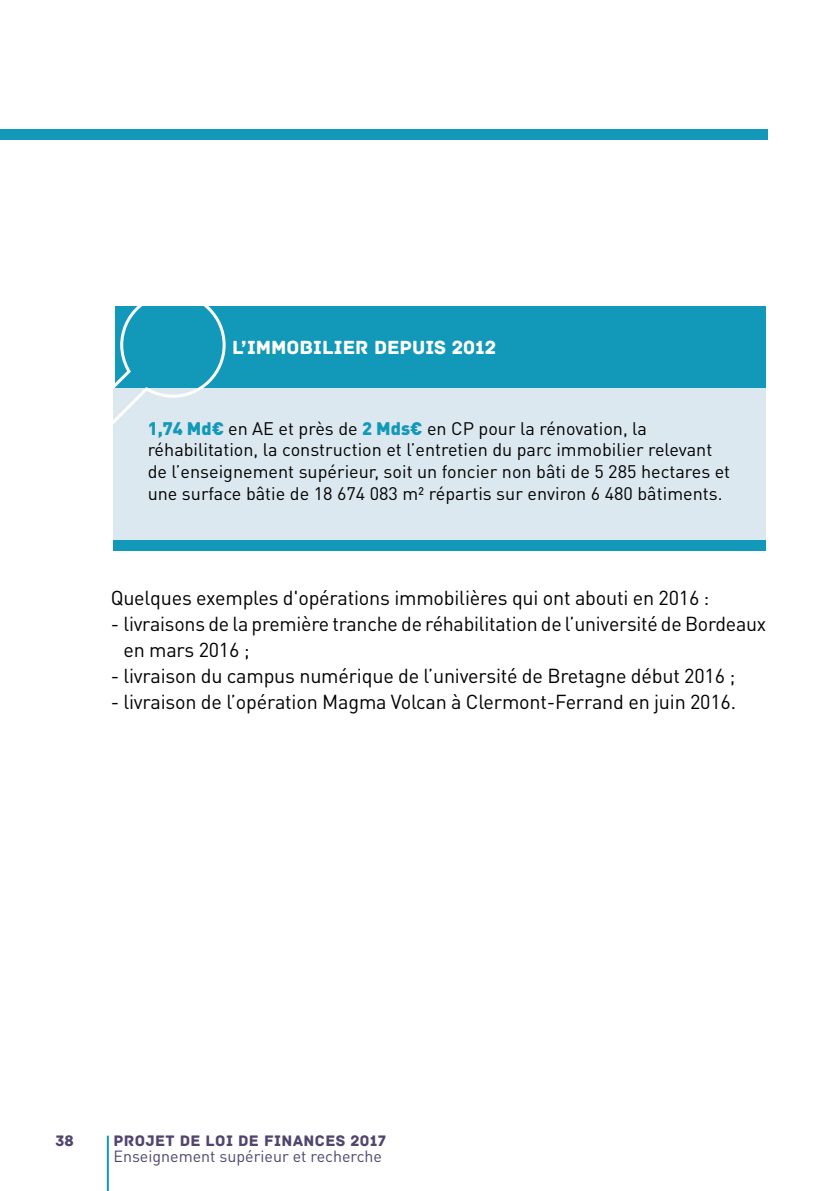
<style>
.page{position:relative;width:840px;height:1191px;background:#fff}
.page>*{position:absolute;margin:0;border:0;box-sizing:border-box;transform-origin:0 0}
.t1{font:20px/26px "DIN Pro";letter-spacing:-.01em;color:#000}
.t2{font:20px "Archive";color:#fff}
.t3{font:18px/21.6px "DIN Pro";color:#000}
.t4{font:16px "DIN Pro";color:#50456e}
.t5{font:16px "Archive";letter-spacing:.02em;color:#50456e}
.s1{font-weight:900;color:#1298b8}
</style>
<div class="page">
<hr style="left:107px;top:1135px;width:2px;height:56px;background:#1298b8">
<div style="left:0;top:129px;width:767px;height:10px;background:#1298b8"></div>
<div style="left:114px;top:387px;width:651px;height:153px;background:#dce8ef"></div>
<div style="left:114px;top:540px;width:651px;height:11px;background:#1298b8"></div>
<div style="left:115px;top:306px;width:650px;height:81px;background:#1298b8"></div>
<svg style="left:113px;top:306px;width:114px;height:124px"></svg>
<p class="t2" style="left:232px;top:335px;width:265px">L’IMMOBILIER DEPUIS 2012</p>
<p class="t3" style="left:148px;top:417px;width:583px"><span class="s1">1,74 Md€</span> en AE et près de <span class="s1">2 Mds€</span> en CP pour la rénovation, la réhabilitation, la construction et l’entretien du parc immobilier relevant de l’enseignement supérieur, soit un foncier non bâti de 5 285 hectares et une surface bâtie de 18 674 083 m² répartis sur environ 6 480 bâtiments.</p>
<p class="t1" style="left:111px;top:584px;width:600px">Quelques exemples d'opérations immobilières qui ont abouti en 2016 :</p>
<p class="t1" style="left:123px;top:610px;width:644px;text-indent:-13px">- livraisons de la première tranche de réhabilitation de l’université de Bordeaux en mars 2016 ;</p>
<p class="t1" style="left:111px;top:662px;width:625px">- livraison du campus numérique de l’université de Bretagne début 2016 ;</p>
<p class="t1" style="left:111px;top:688px;width:626px">- livraison de l’opération Magma Volcan à Clermont-Ferrand en juin 2016.</p>
<p class="t5" style="left:55px;top:1131px;width:20px">38</p>
<p class="t5" style="left:113px;top:1131px;width:274px">PROJET DE LOI DE FINANCES 2017</p>
<p class="t4" style="left:113px;top:1146px;width:270px">Enseignement supérieur et recherche</p>
</div>
